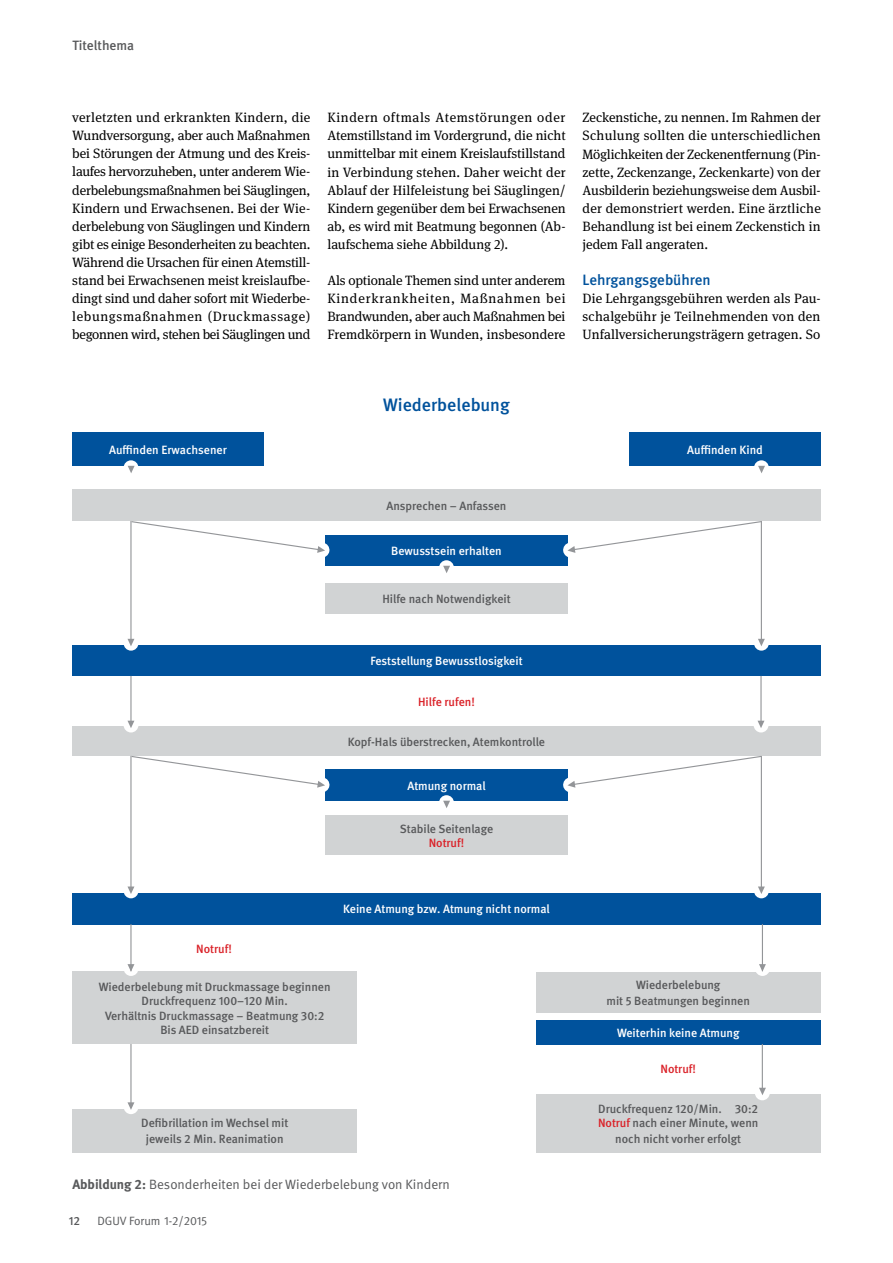
<style>
.page{position:relative;width:893px;height:1263px;background:#fff}
.page>*{position:absolute;margin:0;border:0;box-sizing:border-box;transform-origin:0 0}
.t1{font:500 18px "DGUV Meta";color:#00529c}
.t2{font:500 15px "DGUV Meta";color:#00529c}
.t3{font:13.5px/18.1px "DGUV Meta Serif";color:#000;text-align:justify}
.t4{font:13.5px "DGUV Meta";color:#58595b}
.t5{font:500 13.5px "DGUV Meta";color:#58595b}
.t6{font:500 12px/14.4px "DGUV Meta";color:#58595b;text-align:center}
.t7{font:500 12px "DGUV Meta";color:#fff}
.t8{font:500 12px "DGUV Meta";color:#da2128}
.t9{font:12px "DGUV Meta";color:#58595b}
.s1{font-weight:700}
.s2{color:#da2128}
</style>
<div class="page">
<div style="left:325px;top:535px;width:243px;height:31px;background:#00529c"></div>
<div style="left:536px;top:1020px;width:285px;height:24px;background:#00529c"></div>
<div style="left:325px;top:769px;width:243px;height:31px;background:#00529c"></div>
<div style="left:325px;top:816px;width:243px;height:39px;background:#d1d3d4"></div>
<div style="left:325px;top:583px;width:243px;height:30px;background:#d1d3d4"></div>
<div style="left:72px;top:433px;width:192px;height:33px;background:#00529c"></div>
<div style="left:629px;top:433px;width:192px;height:33px;background:#00529c"></div>
<div style="left:72px;top:646px;width:749px;height:30px;background:#00529c"></div>
<div style="left:536px;top:972px;width:285px;height:40px;background:#d1d3d4"></div>
<div style="left:72px;top:972px;width:285px;height:72px;background:#d1d3d4"></div>
<div style="left:536px;top:1094px;width:285px;height:58px;background:#d1d3d4"></div>
<div style="left:72px;top:1109px;width:285px;height:44px;background:#d1d3d4"></div>
<div style="left:72px;top:490px;width:749px;height:31px;background:#d1d3d4"></div>
<div style="left:72px;top:726px;width:749px;height:30px;background:#d1d3d4"></div>
<div style="left:72px;top:893px;width:749px;height:31px;background:#00529c"></div>
<div style="left:124px;top:961px;width:14px;height:15px;background:#fff;border-radius:50%"></div>
<svg style="left:127px;top:964px;width:7px;height:8px"></svg>
<div style="left:124px;top:1099px;width:14px;height:15px;background:#fff;border-radius:50%"></div>
<svg style="left:127px;top:1102px;width:7px;height:8px"></svg>
<div style="left:124px;top:883px;width:14px;height:15px;background:#fff;border-radius:50%"></div>
<svg style="left:127px;top:886px;width:7px;height:8px"></svg>
<div style="left:124px;top:636px;width:14px;height:15px;background:#fff;border-radius:50%"></div>
<div style="left:124px;top:718px;width:14px;height:14px;background:#fff;border-radius:50%"></div>
<svg style="left:127px;top:639px;width:7px;height:7px"></svg>
<svg style="left:127px;top:721px;width:7px;height:7px"></svg>
<div style="left:755px;top:961px;width:15px;height:15px;background:#fff;border-radius:50%"></div>
<svg style="left:759px;top:964px;width:7px;height:8px"></svg>
<div style="left:754px;top:883px;width:15px;height:15px;background:#fff;border-radius:50%"></div>
<svg style="left:758px;top:886px;width:7px;height:8px"></svg>
<div style="left:754px;top:636px;width:15px;height:15px;background:#fff;border-radius:50%"></div>
<svg style="left:758px;top:639px;width:7px;height:7px"></svg>
<div style="left:755px;top:1085px;width:15px;height:15px;background:#fff;border-radius:50%"></div>
<svg style="left:759px;top:1088px;width:7px;height:7px"></svg>
<div style="left:439px;top:795px;width:15px;height:15px;background:#fff;border-radius:50%"></div>
<svg style="left:443px;top:801px;width:7px;height:7px"></svg>
<div style="left:439px;top:560px;width:15px;height:15px;background:#fff;border-radius:50%"></div>
<svg style="left:443px;top:566px;width:7px;height:7px"></svg>
<hr style="left:762px;top:1044px;width:1px;height:47px;background:#939598">
<hr style="left:130px;top:924px;width:2px;height:47px;background:#939598">
<hr style="left:130px;top:1044px;width:2px;height:60px;background:#939598">
<hr style="left:130px;top:756px;width:2px;height:133px;background:#939598">
<hr style="left:130px;top:521px;width:2px;height:120px;background:#939598">
<div style="left:754px;top:718px;width:14px;height:14px;background:#fff;border-radius:50%"></div>
<svg style="left:757px;top:721px;width:7px;height:7px"></svg>
<svg style="left:130px;top:521px;width:200px;height:37px"></svg>
<svg style="left:130px;top:756px;width:200px;height:37px"></svg>
<svg style="left:563px;top:521px;width:198px;height:37px"></svg>
<svg style="left:563px;top:756px;width:198px;height:37px"></svg>
<hr style="left:762px;top:924px;width:1px;height:47px;background:#939598">
<hr style="left:761px;top:756px;width:1px;height:134px;background:#939598">
<hr style="left:761px;top:521px;width:1px;height:122px;background:#939598">
<div style="left:754px;top:460px;width:15px;height:15px;background:#fff;border-radius:50%"></div>
<svg style="left:758px;top:466px;width:7px;height:7px"></svg>
<div style="left:124px;top:460px;width:14px;height:15px;background:#fff;border-radius:50%"></div>
<svg style="left:128px;top:466px;width:7px;height:7px"></svg>
<hr style="left:130px;top:676px;width:2px;height:48px;background:#939598">
<hr style="left:760px;top:676px;width:2px;height:48px;background:#939598">
<p class="t5" style="left:73px;top:37px;width:63px">Titelthema</p>
<p class="t3" style="left:72px;top:109px;width:240px">verletzten und erkrankten Kindern, die Wundversorgung, aber auch Maßnahmen bei Störungen der Atmung und des Kreis&shy;laufes hervorzuheben, unter anderem Wie&shy;derbelebungsmaßnahmen bei Säuglingen, Kindern und Erwachsenen. Bei der Wie&shy;derbelebung von Säuglingen und Kindern gibt es einige Besonderheiten zu beachten.<br>Während die Ursachen für einen Atemstill&shy;stand bei Erwachsenen meist kreislaufbe&shy;dingt sind und daher sofort mit Wiederbe&shy;lebungsmaßnahmen (Druckmassage) begonnen wird, stehen bei Säuglingen und</p>
<p class="t3" style="left:327px;top:109px;width:240px">Kindern oftmals Atemstörungen oder Atemstillstand im Vordergrund, die nicht unmittelbar mit einem Kreislaufstillstand in Verbindung stehen. Daher weicht der Ablauf der Hilfeleistung bei Säuglingen/ Kindern gegenüber dem bei Erwachsenen ab, es wird mit Beatmung begonnen (Ab&shy;laufschema siehe Abbildung 2).</p>
<p class="t3" style="left:327px;top:272px;width:240px">Als optionale Themen sind unter anderem Kinderkrankheiten, Maßnahmen bei Brandwunden, aber auch Maßnahmen bei Fremdkörpern in Wunden, insbesondere</p>
<p class="t3" style="left:583px;top:109px;width:240px">Zeckenstiche, zu nennen. Im Rahmen der Schulung sollten die unterschiedlichen Möglichkeiten der Zeckenentfernung (Pin&shy;zette, Zeckenzange, Zeckenkarte) von der Ausbilderin beziehungsweise dem Ausbil&shy;der demonstriert werden. Eine ärztliche Behandlung ist bei einem Zeckenstich in jedem Fall angeraten.</p>
<p class="t2" style="left:583px;top:271px;width:130px">Lehrgangsgebühren</p>
<p class="t3" style="left:583px;top:290px;width:240px">Die Lehrgangsgebühren werden als Pau&shy;schalgebühr je Teilnehmenden von den Unfallversicherungsträgern getragen. So</p>
<h1 class="t1" style="left:383px;top:394px;width:128px">Wiederbelebung</h1>
<p class="t7" style="left:109px;top:443px;width:119px">Auffinden Erwachsener</p>
<p class="t7" style="left:687px;top:443px;width:77px">Auffinden Kind</p>
<p class="t6" style="left:386px;top:499px;width:121px">Ansprechen – Anfassen</p>
<p class="t7" style="left:391px;top:543px;width:112px">Bewusstsein erhalten</p>
<p class="t6" style="left:382px;top:592px;width:130px">Hilfe nach Notwendigkeit</p>
<p class="t7" style="left:370px;top:654px;width:154px">Feststellung Bewusstlosigkeit</p>
<p class="t8" style="left:418px;top:695px;width:58px">Hilfe rufen!</p>
<p class="t6" style="left:348px;top:735px;width:199px">Kopf-Hals überstrecken, Atemkontrolle</p>
<p class="t7" style="left:407px;top:778px;width:80px">Atmung normal</p>
<p class="t6" style="left:400px;top:822px;width:95px">Stabile Seitenlage</p>
<p class="t8" style="left:429px;top:836px;width:37px">Notruf!</p>
<p class="t8" style="left:196px;top:941px;width:37px">Notruf!</p>
<p class="t6" style="left:99px;top:980px;width:233px">Wiederbelebung mit Druckmassage beginnen Druckfrequenz 100–120 Min.<br>Verhältnis Druckmassage – Beatmung 30:2<br>Bis AED einsatzbereit</p>
<p class="t7" style="left:343px;top:902px;width:208px">Keine Atmung bzw. Atmung nicht normal</p>
<p class="t6" style="left:141px;top:1115px;width:149px;line-height:16.2px">Defibrillation im Wechsel mit jeweils 2 Min. Reanimation</p>
<p class="t4" style="left:73px;top:1176px;width:379px"><span class="s1">Abbildung 2:</span> Besonderheiten bei der Wiederbelebung von Kindern</p>
<p class="t6" style="left:69px;top:1214px;width:13px">12</p>
<p class="t9" style="left:97px;top:1213px;width:111px">DGUV Forum 1-2/2015</p>
<p class="t6" style="left:606px;top:977px;width:145px;line-height:16.2px">Wiederbelebung<br>mit 5 Beatmungen beginnen</p>
<p class="t7" style="left:617px;top:1025px;width:124px">Weiterhin keine Atmung</p>
<p class="t8" style="left:660px;top:1062px;width:37px">Notruf!</p>
<p class="t6" style="left:598px;top:1101px;width:162px;text-align:left">Druckfrequenz 120/Min. 30:2<br><span class="s2">Notruf</span> nach einer Minute, wenn</p>
<p class="t6" style="left:615px;top:1132px;width:127px">noch nicht vorher erfolgt</p>
</div>
